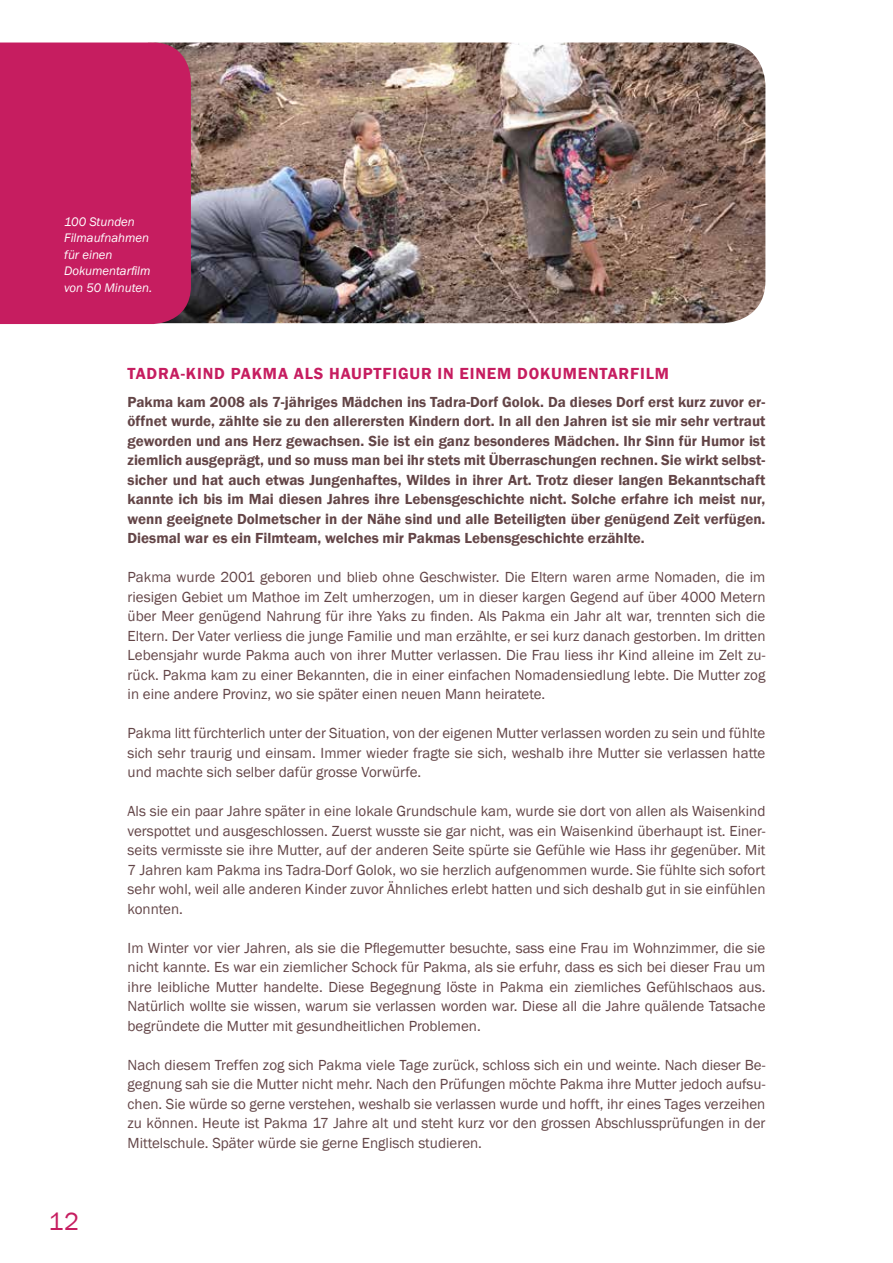
<style>
.page{position:relative;width:893px;height:1263px;background:#fff}
.page>*{position:absolute;margin:0;border:0;box-sizing:border-box;transform-origin:0 0}
.t1{font:25.5px "Franklin Gothic";color:#c61d60}
.t2{font:600 16.5px "Franklin Gothic";letter-spacing:.05em;color:#c61d60}
.t3{font:15px/19.5px "Franklin Gothic";color:#634547;text-align:justify}
.t4{font:600 15px/19.5px "Franklin Gothic";color:#634547;text-align:justify}
.t5{font:italic 12.75px/16.5px "Franklin Gothic";color:#fff}
</style>
<div class="page">
<img style="left:191px;top:43px;width:574px;height:280px">
<div style="left:0;top:43px;width:191px;height:281px;background:#c61d60"></div>
<p class="t5" style="left:64px;top:214px;width:90px">100 Stunden<br>Filmaufnahmen für einen<br>Dokumentarfilm von 50 Minuten.</p>
<h1 class="t1" style="left:49px;top:1205px;width:32px">12</h1>
<p class="t2" style="left:128px;top:363px;width:543px">Tadra-Kind Pakma als Hauptfigur in einem Dokumentarfilm</p>
<p class="t4" style="left:128px;top:392px;width:639px">Pakma kam 2008 als 7-jähriges Mädchen ins Tadra-Dorf Golok. Da dieses Dorf erst kurz zuvor er&shy;öffnet wurde, zählte sie zu den allerersten Kindern dort. In all den Jahren ist sie mir sehr vertraut geworden und ans Herz gewachsen. Sie ist ein ganz besonderes Mädchen. Ihr Sinn für Humor ist ziemlich ausgeprägt, und so muss man bei ihr stets mit Überraschungen rechnen. Sie wirkt selbst&shy;sicher und hat auch etwas Jungenhaftes, Wildes in ihrer Art. Trotz dieser langen Bekanntschaft kannte ich bis im Mai diesen Jahres ihre Lebensgeschichte nicht. Solche erfahre ich meist nur, wenn geeignete Dolmetscher in der Nähe sind und alle Beteiligten über genügend Zeit verfügen.<br>Diesmal war es ein Filmteam, welches mir Pakmas Lebensgeschichte erzählte.</p>
<p class="t3" style="left:128px;top:568px;width:639px">Pakma wurde 2001 geboren und blieb ohne Geschwister. Die Eltern waren arme Nomaden, die im riesigen Gebiet um Mathoe im Zelt umherzogen, um in dieser kargen Gegend auf über 4000 Metern über Meer genügend Nahrung für ihre Yaks zu finden. Als Pakma ein Jahr alt war, trennten sich die Eltern. Der Vater verliess die junge Familie und man erzählte, er sei kurz danach gestorben. Im dritten Lebensjahr wurde Pakma auch von ihrer Mutter verlassen. Die Frau liess ihr Kind alleine im Zelt zu&shy;rück. Pakma kam zu einer Bekannten, die in einer einfachen Nomadensiedlung lebte. Die Mutter zog in eine andere Provinz, wo sie später einen neuen Mann heiratete.</p>
<p class="t3" style="left:128px;top:724px;width:639px">Pakma litt fürchterlich unter der Situation, von der eigenen Mutter verlassen worden zu sein und fühlte sich sehr traurig und einsam. Immer wieder fragte sie sich, weshalb ihre Mutter sie verlassen hatte und machte sich selber dafür grosse Vorwürfe.</p>
<p class="t3" style="left:128px;top:802px;width:639px">Als sie ein paar Jahre später in eine lokale Grundschule kam, wurde sie dort von allen als Waisenkind verspottet und ausgeschlossen. Zuerst wusste sie gar nicht, was ein Waisenkind überhaupt ist. Einer&shy;seits vermisste sie ihre Mutter, auf der anderen Seite spürte sie Gefühle wie Hass ihr gegenüber. Mit 7 Jahren kam Pakma ins Tadra-Dorf Golok, wo sie herzlich aufgenommen wurde. Sie fühlte sich sofort sehr wohl, weil alle anderen Kinder zuvor Ähnliches erlebt hatten und sich deshalb gut in sie einfühlen konnten.</p>
<p class="t3" style="left:128px;top:938px;width:639px">Im Winter vor vier Jahren, als sie die Pflegemutter besuchte, sass eine Frau im Wohnzimmer, die sie nicht kannte. Es war ein ziemlicher Schock für Pakma, als sie erfuhr, dass es sich bei dieser Frau um ihre leibliche Mutter handelte. Diese Begegnung löste in Pakma ein ziemliches Gefühlschaos aus.<br>Natürlich wollte sie wissen, warum sie verlassen worden war. Diese all die Jahre quälende Tatsache begründete die Mutter mit gesundheitlichen Problemen.</p>
<p class="t3" style="left:128px;top:1055px;width:639px">Nach diesem Treffen zog sich Pakma viele Tage zurück, schloss sich ein und weinte. Nach dieser Be&shy;gegnung sah sie die Mutter nicht mehr. Nach den Prüfungen möchte Pakma ihre Mutter jedoch aufsu&shy;chen. Sie würde so gerne verstehen, weshalb sie verlassen wurde und hofft, ihr eines Tages verzeihen zu können. Heute ist Pakma 17 Jahre alt und steht kurz vor den grossen Abschlussprüfungen in der Mittelschule. Später würde sie gerne Englisch studieren.</p>
</div>
